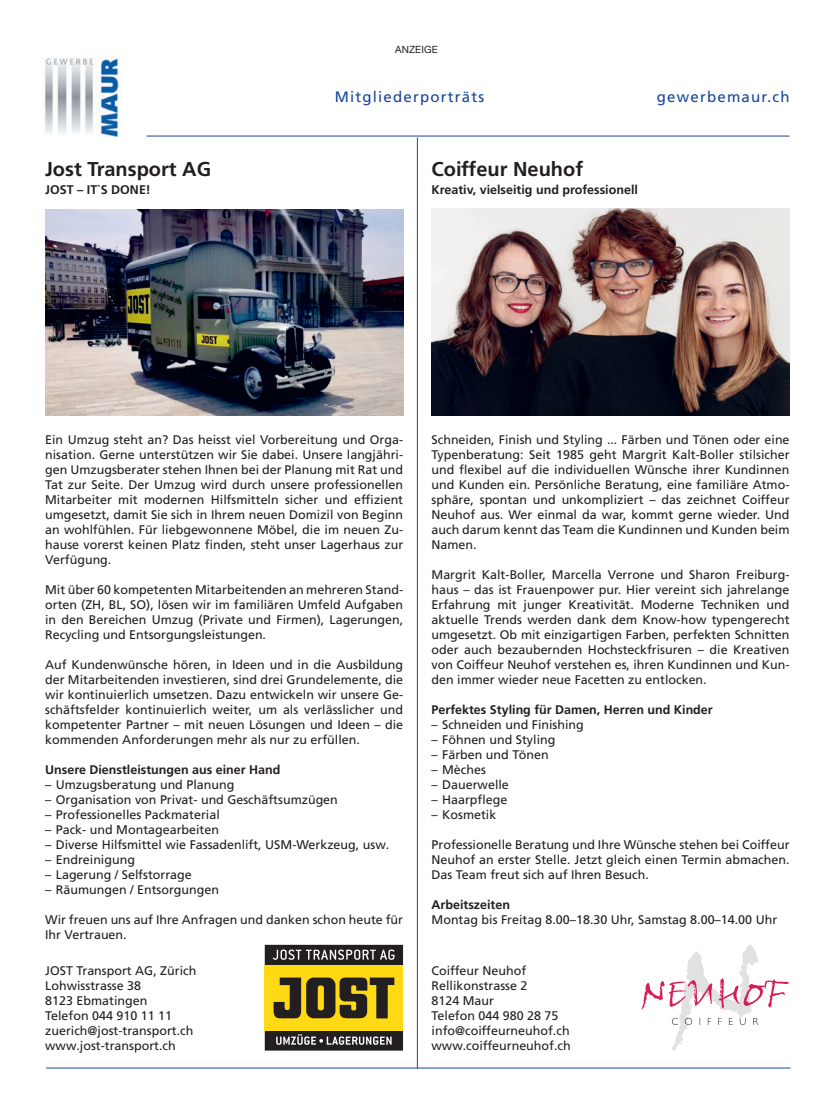
<style>
.page{position:relative;width:833px;height:1117px;background:#fff}
.page>*{position:absolute;margin:0;border:0;box-sizing:border-box;transform-origin:0 0}
.t1{font:700 20px "Frutiger LT Pro";color:#231f20}
.t2{font:15px "Frutiger LT Pro";letter-spacing:.08em;color:#17469a}
.t3{font:12.5px/15px "Frutiger LT Pro";color:#231f20;text-align:justify}
.t4{font:700 12.5px "Frutiger LT Pro";color:#231f20}
.t5{font:10px "Helvetica Neue LT Std";letter-spacing:.01em;color:#231f20}
</style>
<div class="page">
<img style="left:45px;top:58px;width:76px;height:78px">
<hr style="left:147px;top:136px;width:642px;height:1px;background:#1b4697">
<hr style="left:417px;top:137px;width:1px;height:931px;background:#1b4697">
<hr style="left:46px;top:1067px;width:744px;height:1px;background:#1b4697">
<img style="left:431px;top:208px;width:358px;height:207px">
<svg style="left:265px;top:944px;width:138px;height:106px;background:#8a792a"></svg>
<img style="left:45px;top:209px;width:358px;height:206px">
<svg style="left:641px;top:945px;width:148px;height:105px"></svg>
<h1 class="t1" style="left:45px;top:157px;width:167px">Jost Transport AG</h1>
<p class="t4" style="left:45px;top:182px;width:107px">JOST – IT`S DONE!</p>
<p class="t5" style="left:395px;top:44px;width:44px">ANZEIGE</p>
<p class="t2" style="left:335px;top:88px;width:151px">Mitgliederporträts</p>
<p class="t2" style="left:657px;top:88px;width:134px">gewerbemaur.ch</p>
<h1 class="t1" style="left:431px;top:157px;width:153px">Coiffeur Neuhof</h1>
<p class="t4" style="left:431px;top:182px;width:208px">Kreativ, vielseitig und professionell</p>
<p class="t3" style="left:45px;top:431px;width:359px">Ein Umzug steht an? Das heisst viel Vorbereitung und Orga&shy;nisation. Gerne unterstützen wir Sie dabei. Unsere langjähri&shy;gen Umzugsberater stehen Ihnen bei der Planung mit Rat und Tat zur Seite. Der Umzug wird durch unsere professionellen Mitarbeiter mit modernen Hilfsmitteln sicher und effizient umgesetzt, damit Sie sich in Ihrem neuen Domizil von Beginn an wohlfühlen. Für liebgewonnene Möbel, die im neuen Zu&shy;hause vorerst keinen Platz finden, steht unser Lagerhaus zur Verfügung.</p>
<p class="t3" style="left:45px;top:581px;width:359px">Mit über 60 kompetenten Mitarbeitenden an mehreren Stand&shy;orten (ZH, BL, SO), lösen wir im familiären Umfeld Aufgaben in den Bereichen Umzug (Private und Firmen), Lagerungen, Recycling und Entsorgungsleistungen.</p>
<p class="t3" style="left:45px;top:656px;width:359px">Auf Kundenwünsche hören, in Ideen und in die Ausbildung der Mitarbeitenden investieren, sind drei Grundelemente, die wir kontinuierlich umsetzen. Dazu entwickeln wir unsere Ge&shy;schäftsfelder kontinuierlich weiter, um als verlässlicher und kompetenter Partner – mit neuen Lösungen und Ideen – die kommenden Anforderungen mehr als nur zu erfüllen.</p>
<p class="t4" style="left:45px;top:762px;width:237px">Unsere Dienstleistungen aus einer Hand</p>
<p class="t3" style="left:45px;top:776px;width:191px">– Umzugsberatung und Planung</p>
<p class="t3" style="left:45px;top:791px;width:294px">– Organisation von Privat- und Geschäftsumzügen</p>
<p class="t3" style="left:45px;top:806px;width:176px">– Professionelles Packmaterial</p>
<p class="t3" style="left:45px;top:821px;width:175px">– Pack- und Montagearbeiten</p>
<p class="t3" style="left:45px;top:836px;width:345px">– Diverse Hilfsmittel wie Fassadenlift, USM-Werkzeug, usw.</p>
<p class="t3" style="left:45px;top:851px;width:91px">– Endreinigung</p>
<p class="t3" style="left:45px;top:866px;width:148px">– Lagerung / Selfstorrage</p>
<p class="t3" style="left:45px;top:881px;width:175px">– Räumungen / Entsorgungen</p>
<p class="t3" style="left:45px;top:911px;width:359px">Wir freuen uns auf Ihre Anfragen und danken schon heute für<br>Ihr Vertrauen.</p>
<p class="t3" style="left:45px;top:962px;width:153px;text-align:left">JOST Transport AG, Zürich<br>Lohwisstrasse 38<br>8123 Ebmatingen<br>Telefon 044 910 11 11 zuerich@jost-transport.ch www.jost-transport.ch</p>
<p class="t3" style="left:431px;top:962px;width:141px;text-align:left">Coiffeur Neuhof<br>Rellikonstrasse 2<br>8124 Maur<br>Telefon 044 980 28 75 info@coiffeurneuhof.ch www.coiffeurneuhof.ch</p>
<p class="t3" style="left:431px;top:432px;width:359px">Schneiden, Finish und Styling ... Färben und Tönen oder eine Typenberatung: Seit 1985 geht Margrit Kalt-Boller stilsicher und flexibel auf die individuellen Wünsche ihrer Kundinnen und Kunden ein. Persönliche Beratung, eine familiäre Atmo&shy;sphäre, spontan und unkompliziert – das zeichnet Coiffeur Neuhof aus. Wer einmal da war, kommt gerne wieder. Und auch darum kennt das Team die Kundinnen und Kunden beim Namen.</p>
<p class="t3" style="left:431px;top:567px;width:359px">Margrit Kalt-Boller, Marcella Verrone und Sharon Freiburg&shy;haus – das ist Frauenpower pur. Hier vereint sich jahrelange Erfahrung mit junger Kreativität. Moderne Techniken und aktuelle Trends werden dank dem Know-how typengerecht umgesetzt. Ob mit einzigartigen Farben, perfekten Schnitten oder auch bezaubernden Hochsteckfrisuren – die Kreativen von Coiffeur Neuhof verstehen es, ihren Kundinnen und Kun&shy;den immer wieder neue Facetten zu entlocken.</p>
<p class="t4" style="left:431px;top:702px;width:283px">Perfektes Styling für Damen, Herren und Kinder</p>
<p class="t3" style="left:431px;top:717px;width:154px">– Schneiden und Finishing</p>
<p class="t3" style="left:431px;top:732px;width:125px">– Föhnen und Styling</p>
<p class="t3" style="left:431px;top:747px;width:119px">– Färben und Tönen</p>
<p class="t3" style="left:431px;top:762px;width:56px">– Mèches</p>
<p class="t3" style="left:431px;top:777px;width:79px">– Dauerwelle</p>
<p class="t3" style="left:431px;top:792px;width:77px">– Haarpflege</p>
<p class="t3" style="left:431px;top:807px;width:66px">– Kosmetik</p>
<p class="t3" style="left:431px;top:837px;width:359px">Professionelle Beratung und Ihre Wünsche stehen bei Coiffeur Neuhof an erster Stelle. Jetzt gleich einen Termin abmachen.<br>Das Team freut sich auf Ihren Besuch.</p>
<p class="t4" style="left:431px;top:897px;width:80px">Arbeitszeiten</p>
<p class="t3" style="left:431px;top:912px;width:347px">Montag bis Freitag 8.00–18.30 Uhr, Samstag 8.00–14.00 Uhr</p>
</div>
